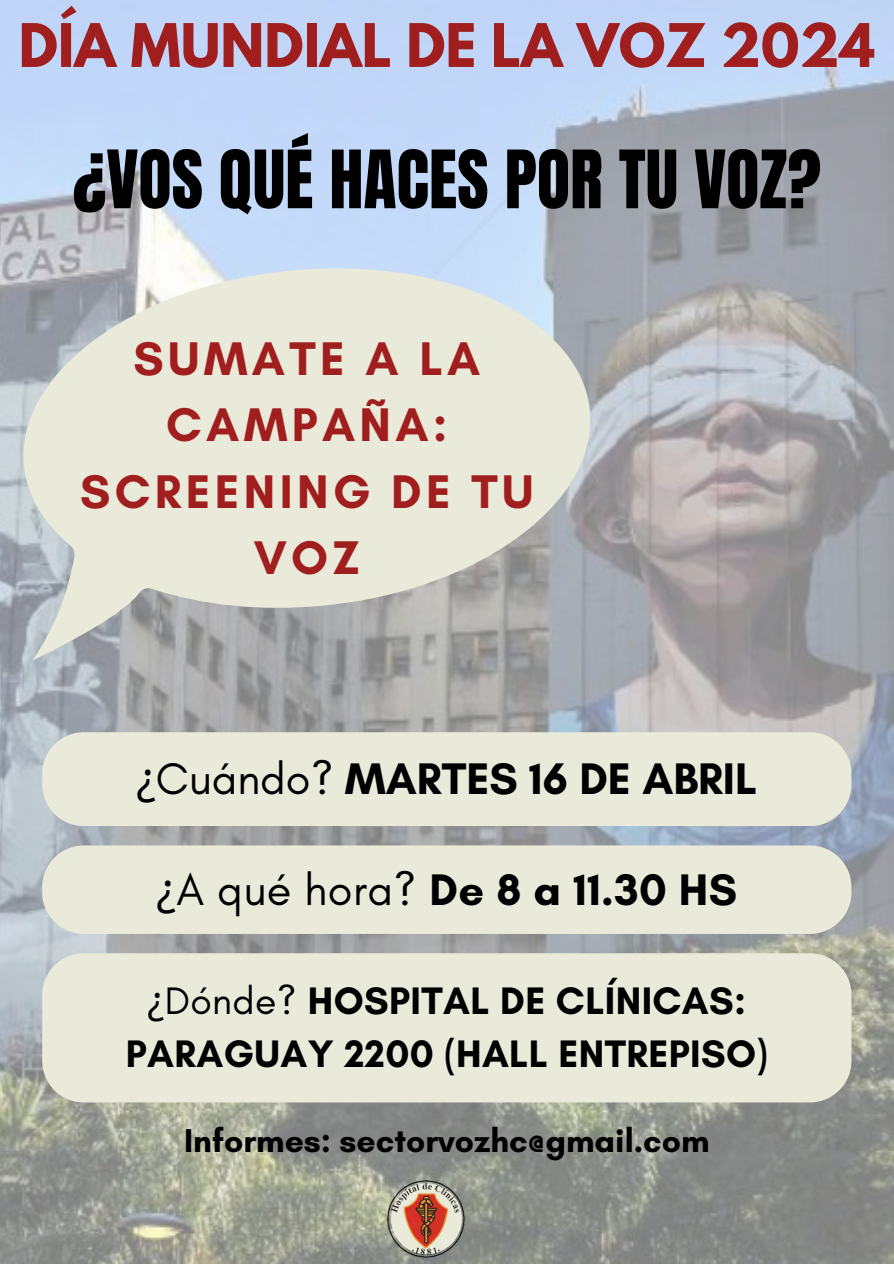
<style>
.page{position:relative;width:894px;height:1264px;background:#fff}
.page>*{position:absolute;margin:0;border:0;box-sizing:border-box;transform-origin:0 0}
.t1{font:68.25px "Anton";color:#000}
.t2{font:700 53.1px "League Spartan";color:#a11e1e}
.t3{font:700 48px/66.3px "Glacial Indifference";letter-spacing:.09em;color:#a11e1e;text-align:center}
.t4{font:700 45px "Glacial Indifference";color:#000}
.t5{font:700 39px/52.8px "Glacial Indifference";letter-spacing:.01em;color:#000;text-align:center}
.t6{font:700 33.6px "Glacial Indifference";color:#000}
.s1{font-family:"Noto Sans";font-weight:400}
.s2{font-weight:400}
</style>
<div class="page">
<img style="left:0;top:0;width:893px;height:1263px">
<div style="left:42px;top:732px;width:809px;height:94px;background:#eaeada"></div>
<svg style="left:20px;top:263px;width:573px;height:397px;background:#d6d7ce"></svg>
<div style="left:42px;top:845px;width:809px;height:89px;background:#eaeada"></div>
<div style="left:42px;top:953px;width:809px;height:149px;background:#eaeada"></div>
<img style="left:381px;top:1174px;width:89px;height:89px">
<h3 class="t2" style="left:19px;top:19px;width:857px">DÍA MUNDIAL DE LA VOZ 2024</h3>
<h2 class="t1" style="left:73px;top:130px;width:749px">¿VOS QUÉ HACES POR TU VOZ?</h2>
<h3 class="t3" style="left:80px;top:325px;width:454px">SUMATE A LA<br>CAMPAÑA:<br>SCREENING DE TU<br>VOZ</h3>
<h2 class="t4" style="left:136px;top:751px;width:622px"><span class="s1">¿</span><span class="s2">Cuándo?</span> MARTES 16 DE ABRIL</h2>
<h1 class="t4" style="left:156px;top:862px;width:582px"><span class="s1">¿</span><span class="s2">A qué hora?</span> De 8 a 11.30 HS</h1>
<p class="t5" style="left:126px;top:973px;width:643px"><span class="s1">¿</span><span class="s2">Dónde?</span> HOSPITAL DE CLÍNICAS:<br>PARAGUAY 2200 (HALL ENTREPISO)</p>
<h4 class="t6" style="left:184px;top:1120px;width:526px">Informes: sectorvozhc@gmail.com</h4>
</div>
